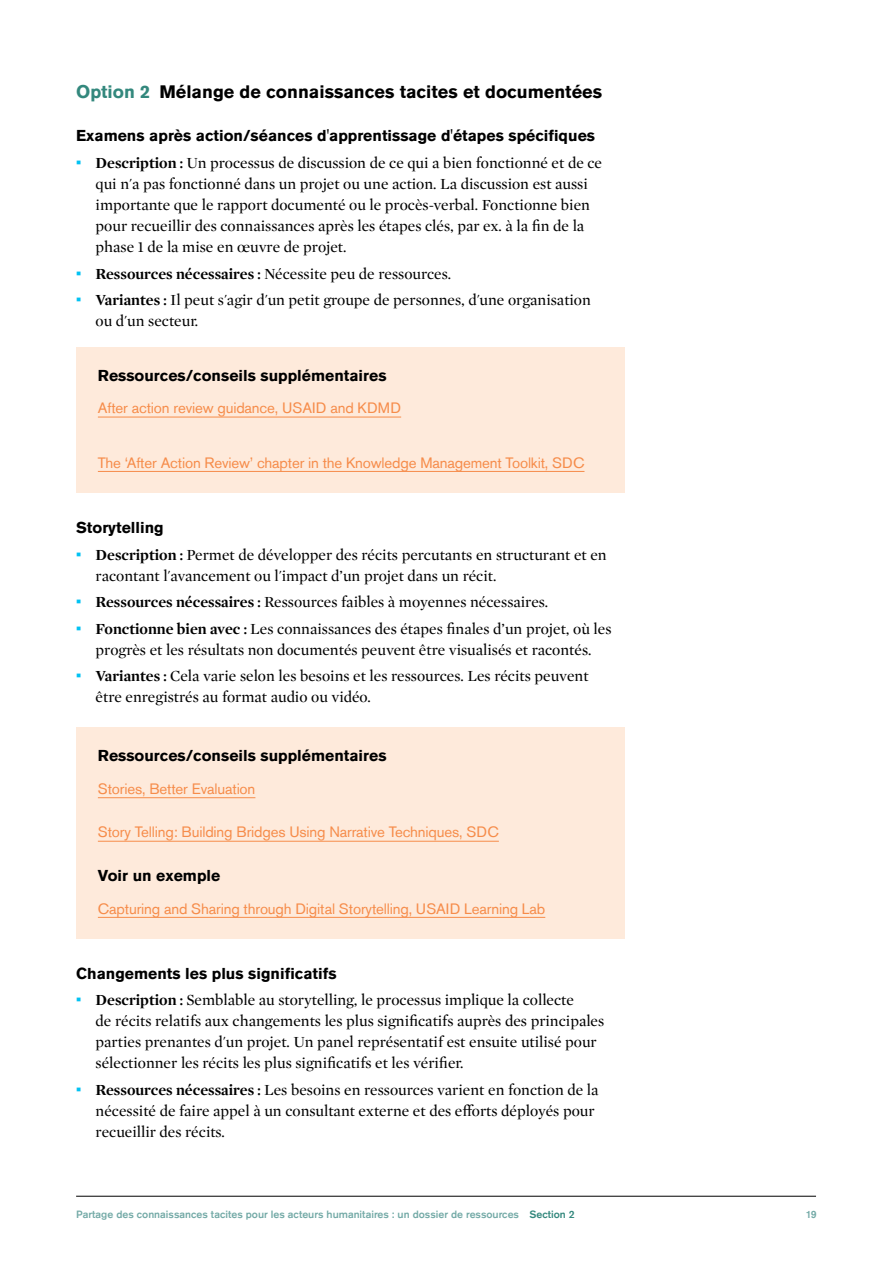
<style>
.page{position:relative;width:893px;height:1263px;background:#fff}
.page>*{position:absolute;margin:0;border:0;box-sizing:border-box;transform-origin:0 0}
.t1{font:700 18px "Akzidenz Grotesk Std";color:#000}
.t2{font:15.75px/21px "Mercury Display";color:#000}
.t3{font:700 15.75px "Akzidenz Grotesk Std";color:#000}
.t4{font:15px "Akzidenz Grotesk Std";letter-spacing:-.01em;color:#f68c4a}
.t5{font:500 10.5px "Akzidenz Grotesk Std";color:#74aaa7}
.s1{color:#33887d}
.s2{font-family:"Akzidenz Grotesk Std";font-weight:500;color:#00c2f3}
.s3{font-weight:700}
</style>
<div class="page">
<hr style="left:76px;top:1196px;width:740px;height:1px;background:#000">
<div style="left:76px;top:347px;width:548px;height:59px;background:#feeadb"></div>
<div style="left:76px;top:380px;width:548px;height:59px;background:#feeadb"></div>
<hr style="left:98px;top:417px;width:303px;height:1px;background:#f68c4a">
<div style="left:76px;top:435px;width:548px;height:58px;background:#feeadb"></div>
<hr style="left:98px;top:471px;width:486px;height:1px;background:#f68c4a">
<div style="left:76px;top:728px;width:548px;height:59px;background:#feeadb"></div>
<div style="left:76px;top:761px;width:548px;height:58px;background:#feeadb"></div>
<hr style="left:98px;top:797px;width:157px;height:1px;background:#f68c4a">
<div style="left:76px;top:804px;width:548px;height:59px;background:#feeadb"></div>
<hr style="left:98px;top:841px;width:401px;height:1px;background:#f68c4a">
<div style="left:76px;top:847px;width:548px;height:60px;background:#feeadb"></div>
<div style="left:76px;top:880px;width:548px;height:59px;background:#feeadb"></div>
<hr style="left:98px;top:917px;width:447px;height:1px;background:#f68c4a">
<p class="t1" style="left:76px;top:81px;width:527px"><span class="s1">Option 2</span> Mélange de connaissances tacites et documentées</p>
<p class="t3" style="left:76px;top:127px;width:520px">Examens après action/séances d'apprentissage d'étapes spécifiques</p>
<p class="t2" style="left:96px;top:152px;width:508px;text-indent:-19px"><span class="s2">•</span> <span class="s3">Description :</span> Un processus de discussion de ce qui a bien fonctionné et de ce qui n'a pas fonctionné dans un projet ou une action. La discussion est aussi importante que le rapport documenté ou le procès-verbal. Fonctionne bien pour recueillir des connaissances après les étapes clés, par ex. à la fin de la phase 1 de la mise en œuvre de projet.</p>
<p class="t2" style="left:76px;top:262px;width:376px"><span class="s2">•</span> <span class="s3">Ressources nécessaires :</span> Nécessite peu de ressources.</p>
<p class="t2" style="left:96px;top:289px;width:497px;text-indent:-19px"><span class="s2">•</span> <span class="s3">Variantes :</span> Il peut s'agir d'un petit groupe de personnes, d'une organisation ou d'un secteur.</p>
<p class="t3" style="left:98px;top:366px;width:290px">Ressources/conseils supplémentaires</p>
<p class="t4" style="left:98px;top:399px;width:305px">After action review guidance, USAID and KDMD</p>
<p class="t4" style="left:98px;top:453px;width:488px">The ‘After Action Review’ chapter in the Knowledge Management Toolkit, SDC</p>
<p class="t3" style="left:76px;top:518px;width:89px">Storytelling</p>
<p class="t2" style="left:96px;top:543px;width:513px;text-indent:-19px"><span class="s2">•</span> <span class="s3">Description :</span> Permet de développer des récits percutants en structurant et en racontant l'avancement ou l'impact d’un projet dans un récit.</p>
<p class="t2" style="left:76px;top:591px;width:474px"><span class="s2">•</span> <span class="s3">Ressources nécessaires :</span> Ressources faibles à moyennes nécessaires.</p>
<p class="t2" style="left:76px;top:617px;width:537px;text-align:center"><span class="s2">•</span> <span class="s3">Fonctionne bien avec :</span> Les connaissances des étapes finales d’un projet, où les progrès et les résultats non documentés peuvent être visualisés et racontés.</p>
<p class="t2" style="left:96px;top:665px;width:494px;text-indent:-19px"><span class="s2">•</span> <span class="s3">Variantes :</span> Cela varie selon les besoins et les ressources. Les récits peuvent être enregistrés au format audio ou vidéo.</p>
<p class="t3" style="left:98px;top:747px;width:290px">Ressources/conseils supplémentaires</p>
<p class="t4" style="left:98px;top:780px;width:159px">Stories, Better Evaluation</p>
<p class="t4" style="left:98px;top:823px;width:402px">Story Telling: Building Bridges Using Narrative Techniques, SDC</p>
<p class="t3" style="left:98px;top:866px;width:124px">Voir un exemple</p>
<p class="t4" style="left:98px;top:899px;width:449px">Capturing and Sharing through Digital Storytelling, USAID Learning Lab</p>
<p class="t3" style="left:76px;top:964px;width:262px">Changements les plus significatifs</p>
<p class="t2" style="left:96px;top:989px;width:510px;text-indent:-19px"><span class="s2">•</span> <span class="s3">Description :</span> Semblable au storytelling, le processus implique la collecte<br>de récits relatifs aux changements les plus significatifs auprès des principales parties prenantes d'un projet. Un panel représentatif est ensuite utilisé pour sélectionner les récits les plus significatifs et les vérifier.</p>
<p class="t2" style="left:96px;top:1079px;width:504px;text-indent:-19px"><span class="s2">•</span> <span class="s3">Ressources nécessaires :</span> Les besoins en ressources varient en fonction de la nécessité de faire appel à un consultant externe et des efforts déployés pour recueillir des récits.</p>
<p class="t5" style="left:76px;top:1208px;width:500px">Partage des connaissances tacites pour les acteurs humanitaires : un dossier de ressources <span class="s1">Section 2</span></p>
<p class="t5" style="left:806px;top:1208px;width:13px">19</p>
</div>
